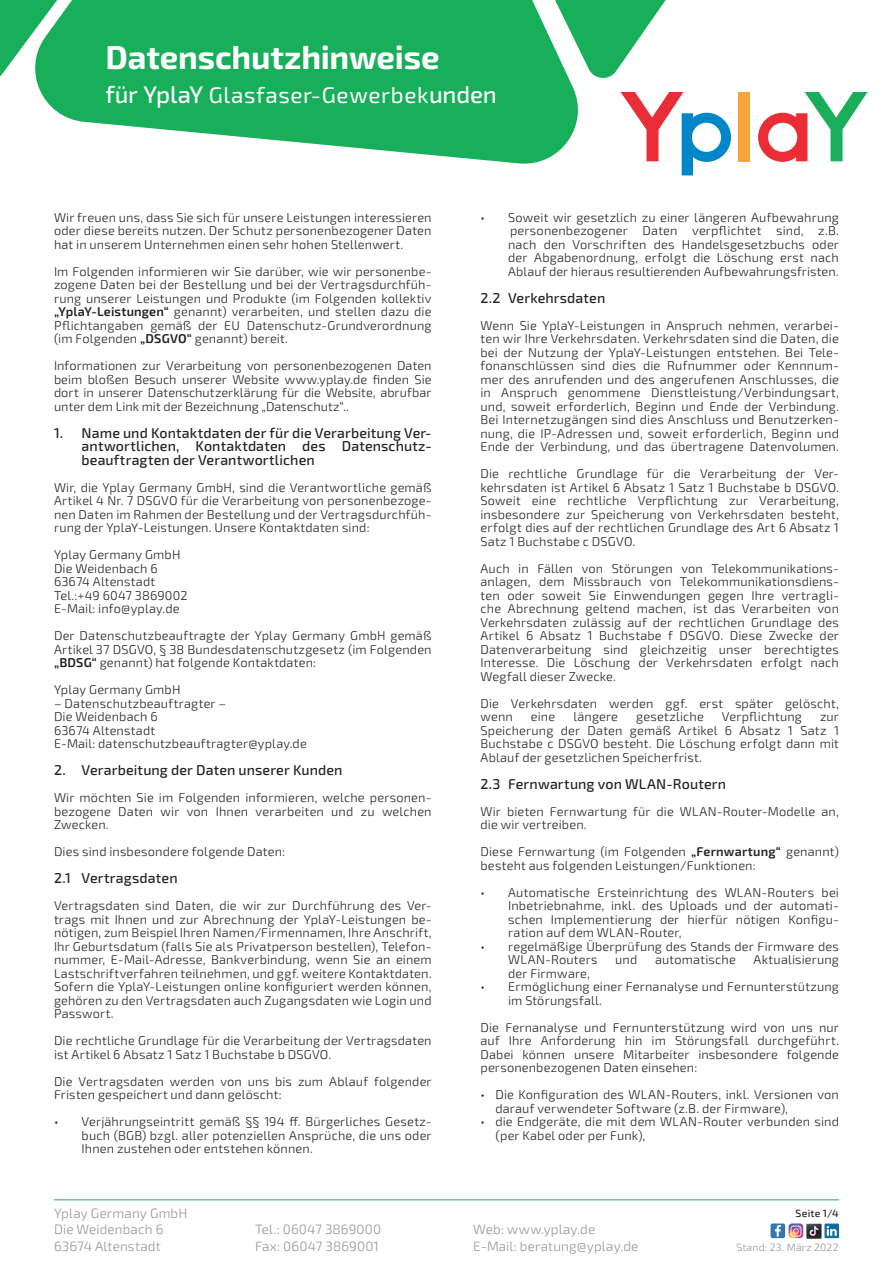
<style>
.page{position:relative;width:893px;height:1263px;background:#fff}
.page>*{position:absolute;margin:0;border:0;box-sizing:border-box;transform-origin:0 0}
.t1{font:700 33px "Exo 2";letter-spacing:-.005em;color:#fff}
.t2{font:22.5px "Exo 2";letter-spacing:.03em;color:#fff}
.t3{font:500 14.25px/13.5px "Exo 2";letter-spacing:.005em;color:#231f20;text-align:justify}
.t4{font:300 13.5px/16.5px "Exo 2";letter-spacing:.01em;color:#939598}
.t5{font:300 12.75px/13.5px "Exo 2";letter-spacing:.01em;color:#231f20;text-align:justify}
.t6{font:300 10.5px "Exo 2";letter-spacing:.02em;color:#939598}
.t7{font:500 10.5px "Exo 2";letter-spacing:.025em;color:#231f20}
.s1{font-weight:500;font-size:24px}
.s2{font-weight:600}
</style>
<div class="page">
<svg style="left:37px;top:0;width:541px;height:164px;fill:#18af5b"></svg>
<svg style="left:527px;top:0;width:139px;height:81px"></svg>
<svg style="left:0;top:0;width:86px;height:84px"></svg>
<svg style="left:621px;top:92px;width:110px;height:83px"></svg>
<div style="left:738px;top:92px;width:12px;height:69px;background:#f7a73a"></div>
<svg style="left:758px;top:92px;width:109px;height:70px"></svg>
<hr style="left:54px;top:1199px;width:785px;height:1px;background:#18af5b">
<svg style="left:770px;top:1223px;width:15px;height:15px"></svg>
<img style="left:789px;top:1223px;width:14px;height:15px">
<img style="left:806px;top:1223px;width:16px;height:16px">
<div style="left:824px;top:1223px;width:15px;height:15px;background:#146c9c"></div>
<svg style="left:827px;top:1226px;width:10px;height:10px"></svg>
<h1 class="t1" style="left:106px;top:32px;width:335px">Datenschutzhinweise</h1>
<h2 class="t2" style="left:106px;top:80px;width:393px"><span class="s1">für YplaY</span> Glasfaser-Gewerbek<span class="s1">unden</span></h2>
<p class="t5" style="left:54px;top:210px;width:379px">Wir freuen uns, dass Sie sich für unsere Leistungen interessieren oder diese bereits nutzen. Der Schutz personenbezogener Daten hat in unserem Unternehmen einen sehr hohen Stellenwert.</p>
<p class="t5" style="left:54px;top:264px;width:379px">Im Folgenden informieren wir Sie darüber, wie wir personenbe&shy;zogene Daten bei der Bestellung und bei der Vertragsdurchfüh&shy;rung unserer Leistungen und Produkte (im Folgenden kollektiv <span class="s2">„YplaY-Leistungen“</span> genannt) verarbeiten, und stellen dazu die Pflichtangaben gemäß der EU Datenschutz-Grundverordnung (im Folgenden <span class="s2">„DSGVO“</span> genannt) bereit.</p>
<p class="t5" style="left:54px;top:358px;width:379px">Informationen zur Verarbeitung von personenbezogenen Daten beim bloßen Besuch unserer Website www.yplay.de finden Sie dort in unserer Datenschutzerklärung für die Website, abrufbar unter dem Link mit der Bezeichnung „Datenschutz“..</p>
<p class="t3" style="left:82px;top:425px;width:351px;text-indent:-28px">1. Name und Kontaktdaten der für die Verarbeitung Ver&shy;antwortlichen, Kontaktdaten des Datenschutz&shy;beauftragten der Verantwortlichen</p>
<p class="t5" style="left:54px;top:480px;width:379px">Wir, die Yplay Germany GmbH, sind die Verantwortliche gemäß Artikel 4 Nr. 7 DSGVO für die Verarbeitung von personenbezoge&shy;nen Daten im Rahmen der Bestellung und der Vertragsdurchfüh&shy;rung der YplaY-Leistungen. Unsere Kontaktdaten sind:</p>
<p class="t5" style="left:54px;top:547px;width:135px;text-align:left">Yplay Germany GmbH<br>Die Weidenbach 6<br>63674 Altenstadt<br>Tel.:+49 6047 3869002<br>E-Mail: info@yplay.de</p>
<p class="t5" style="left:54px;top:628px;width:379px">Der Datenschutzbeauftragte der Yplay Germany GmbH gemäß Artikel 37 DSGVO, § 38 Bundesdatenschutzgesetz (im Folgenden <span class="s2">„BDSG“</span> genannt) hat folgende Kontaktdaten:</p>
<p class="t5" style="left:54px;top:682px;width:128px">Yplay Germany GmbH</p>
<p class="t5" style="left:54px;top:696px;width:254px;text-align:left">– Datenschutzbeauftragter –<br>Die Weidenbach 6<br>63674 Altenstadt<br>E-Mail: datenschutzbeauftragter@yplay.de</p>
<p class="t3" style="left:54px;top:763px;width:290px">2. Verarbeitung der Daten unserer Kunden</p>
<p class="t5" style="left:54px;top:790px;width:379px">Wir möchten Sie im Folgenden informieren, welche personen&shy;bezogene Daten wir von Ihnen verarbeiten und zu welchen Zwecken.</p>
<p class="t5" style="left:54px;top:844px;width:233px">Dies sind insbesondere folgende Daten:</p>
<p class="t3" style="left:54px;top:871px;width:125px">2.1 Vertragsdaten</p>
<p class="t5" style="left:54px;top:898px;width:379px">Vertragsdaten sind Daten, die wir zur Durchführung des Ver&shy;trags mit Ihnen und zur Abrechnung der YplaY-Leistungen be&shy;nötigen, zum Beispiel Ihren Namen/Firmennamen, Ihre Anschrift, Ihr Geburtsdatum (falls Sie als Privatperson bestellen), Telefon&shy;nummer, E-Mail-Adresse, Bankverbindung, wenn Sie an einem Lastschriftverfahren teilnehmen, und ggf. weitere Kontaktdaten.<br>Sofern die YplaY-Leistungen online konfiguriert werden können, gehören zu den Vertragsdaten auch Zugangsdaten wie Login und Passwort.</p>
<p class="t5" style="left:54px;top:1033px;width:379px">Die rechtliche Grundlage für die Verarbeitung der Vertragsdaten ist Artikel 6 Absatz 1 Satz 1 Buchstabe b DSGVO.</p>
<p class="t5" style="left:54px;top:1074px;width:379px">Die Vertragsdaten werden von uns bis zum Ablauf folgender<br>Fristen gespeichert und dann gelöscht:</p>
<p class="t5" style="left:82px;top:1114px;width:351px;text-indent:-28px">• Verjährungseintritt gemäß §§ 194 . Bürgerliches Gesetz&shy;buch (BGB) bzgl. aller potenziellen Ansprüche, die uns oder Ihnen zustehen oder entstehen können.</p>
<p class="t5" style="left:508px;top:210px;width:332px;text-indent:-28px">• Soweit wir gesetzlich zu einer längeren Aufbewahrung personenbezogener Daten verpflichtet sind, z.B. nach den Vorschriften des Handelsgesetzbuchs oder der Abgabenordnung, erfolgt die Löschung erst nach Ablauf der hieraus resultierenden Aufbewahrungsfristen.</p>
<p class="t3" style="left:480px;top:290px;width:126px">2.2 Verkehrsdaten</p>
<p class="t5" style="left:480px;top:318px;width:360px">Wenn Sie YplaY-Leistungen in Anspruch nehmen, verarbei&shy;ten wir Ihre Verkehrsdaten. Verkehrsdaten sind die Daten, die bei der Nutzung der YplaY-Leistungen entstehen. Bei Tele&shy;fonanschlüssen sind dies die Rufnummer oder Kennnum&shy;mer des anrufenden und des angerufenen Anschlusses, die in Anspruch genommene Dienstleistung/Verbindungsart, und, soweit erforderlich, Beginn und Ende der Verbindung.<br>Bei Internetzugängen sind dies Anschluss und Benutzerken&shy;nung, die IP-Adressen und, soweit erforderlich, Beginn und Ende der Verbindung, und das übertragene Datenvolumen.</p>
<p class="t5" style="left:480px;top:466px;width:360px">Die rechtliche Grundlage für die Verarbeitung der Ver&shy;kehrsdaten ist Artikel 6 Absatz 1 Satz 1 Buchstabe b DSGVO.<br>Soweit eine rechtliche Verpflichtung zur Verarbeitung, insbesondere zur Speicherung von Verkehrsdaten besteht, erfolgt dies auf der rechtlichen Grundlage des Art 6 Absatz 1<br>Satz 1 Buchstabe c DSGVO.</p>
<p class="t5" style="left:480px;top:561px;width:360px">Auch in Fällen von Störungen von Telekommunikations&shy;anlagen, dem Missbrauch von Telekommunikationsdiens&shy;ten oder soweit Sie Einwendungen gegen Ihre vertragli&shy;che Abrechnung geltend machen, ist das Verarbeiten von Verkehrsdaten zulässig auf der rechtlichen Grundlage des Artikel 6 Absatz 1 Buchstabe f DSGVO. Diese Zwecke der Datenverarbeitung sind gleichzeitig unser berechtigtes Interesse. Die Löschung der Verkehrsdaten erfolgt nach Wegfall dieser Zwecke.</p>
<p class="t5" style="left:480px;top:696px;width:360px">Die Verkehrsdaten werden ggf. erst später gelöscht, wenn</p>
<p class="t5" style="left:531px;top:709px;width:26px">eine</p>
<p class="t5" style="left:573px;top:709px;width:46px">längere</p>
<p class="t5" style="left:636px;top:709px;width:69px">gesetzliche</p>
<p class="t5" style="left:722px;top:709px;width:82px">Verpflichtung</p>
<p class="t5" style="left:480px;top:709px;width:360px;text-indent:340px">zur Speicherung der Daten gemäß Artikel 6 Absatz 1 Satz 1<br>Buchstabe c DSGVO besteht. Die Löschung erfolgt dann mit Ablauf der gesetzlichen Speicherfrist.</p>
<p class="t3" style="left:480px;top:776px;width:247px">2.3 Fernwartung von WLAN-Routern</p>
<p class="t5" style="left:480px;top:804px;width:360px">Wir bieten Fernwartung für die WLAN-Router-Modelle an, die wir vertreiben.</p>
<p class="t5" style="left:480px;top:844px;width:360px">Diese Fernwartung (im Folgenden <span class="s2">„Fernwartung“</span> genannt) besteht aus folgenden Leistungen/Funktionen:</p>
<p class="t5" style="left:508px;top:885px;width:332px;text-indent:-28px">• Automatische Ersteinrichtung des WLAN-Routers bei Inbetriebnahme, inkl. des Uploads und der automati&shy;schen Implementierung der hierfür nötigen Konfigu&shy;ration auf dem WLAN-Router,</p>
<p class="t5" style="left:508px;top:939px;width:332px;text-indent:-28px">• regelmäßige Überprüfung des Stands der Firmware des<br>WLAN-Routers</p>
<p class="t5" style="left:615px;top:952px;width:24px">und</p>
<p class="t5" style="left:655px;top:952px;width:82px">automatische</p>
<p class="t5" style="left:753px;top:952px;width:87px">Aktualisierung</p>
<p class="t5" style="left:508px;top:966px;width:83px">der Firmware,</p>
<p class="t5" style="left:508px;top:979px;width:332px;text-indent:-28px">• Ermöglichung einer Fernanalyse und Fernunterstützung im Störungsfall.</p>
<p class="t5" style="left:480px;top:1020px;width:360px">Die Fernanalyse und Fernunterstützung wird von uns nur auf Ihre Anforderung hin im Störungsfall durchgeführt.<br>Dabei können unsere Mitarbeiter insbesondere folgende personenbezogenen Daten einsehen:</p>
<p class="t5" style="left:495px;top:1087px;width:345px;text-indent:-15px">• Die Konfiguration des WLAN-Routers, inkl. Versionen von darauf verwendeter Software (z.B. der Firmware),</p>
<p class="t5" style="left:495px;top:1114px;width:345px;text-indent:-15px">• die Endgeräte, die mit dem WLAN-Router verbunden sind (per Kabel oder per Funk),</p>
<p class="t4" style="left:54px;top:1204px;width:135px">Yplay Germany GmbH<br>Die Weidenbach 6<br>63674 Altenstadt</p>
<p class="t4" style="left:255px;top:1221px;width:128px">Tel.: 06047 3869000<br>Fax: 06047 3869001</p>
<p class="t4" style="left:473px;top:1221px;width:167px">Web: www.yplay.de<br>E-Mail: beratung@yplay.de</p>
<p class="t7" style="left:796px;top:1205px;width:45px">Seite 1/4</p>
<p class="t6" style="left:736px;top:1240px;width:104px">Stand: 23. März 2022</p>
</div>
